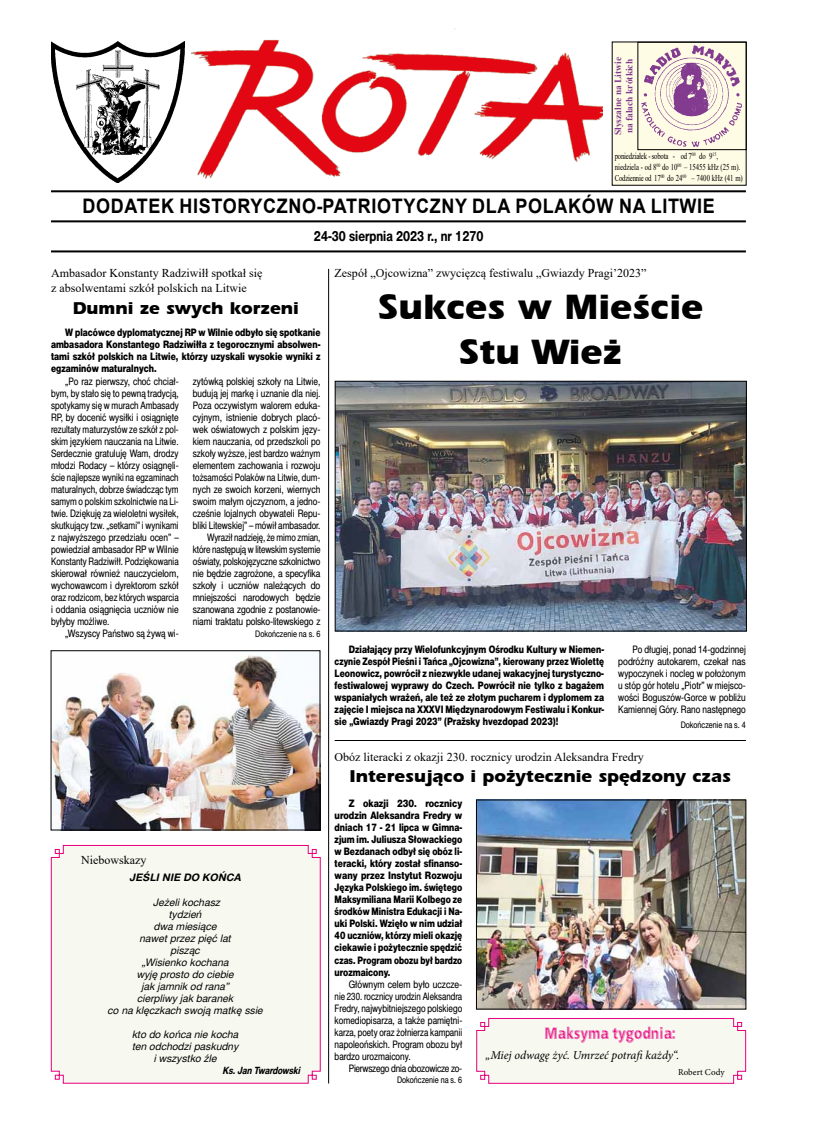
<style>
.page{position:relative;width:814px;height:1126px;background:#fff}
.page>*{position:absolute;margin:0;border:0;box-sizing:border-box;transform-origin:0 0}
.t1{font:700 37px/44.4px "Erie";color:#000;text-align:center}
.t2{font:700 20px "Arial";letter-spacing:.035em;color:#000;scale:.9 1}
.t3{font:700 18px "Erie";color:#000}
.t4{font:16px "EFN Black Chrome";letter-spacing:.02em;color:#e6007d}
.t5{font:700 14px "Switzer Cnd EFN";color:#000}
.t6{font:12px/14.4px "Times New Roman";color:#000}
.t7{font:italic 12px "Minion Pro";letter-spacing:-.005em;color:#000}
.t8{font:10.3px/12px "Switzer Cnd EFN";color:#000;text-align:justify}
.t9{font:10.3px/12px "Switzer Cnd EFN Heavy";color:#000;text-align:justify}
.t10{font:10.3px/12px "Switzer Cnd EFN Heavy";color:#000;text-align:justify;scale:1.04 1}
.t11{font:italic 10.3px/12px "Switzer EFN";color:#000;text-align:center}
.t12{font:10.3px "Switzer Cnd EFN";letter-spacing:-.02em;color:#000}
.t13{font:italic 700 10.3px "Switzer EFN";color:#000}
.t14{font:italic 700 10px "Switzer Cnd EFN";color:#000}
.t15{font:700 9.5px/11.4px "Times New Roman";color:#823b8f}
.t16{font:9px/10.8px "Times New Roman";color:#000;scale:.75 1}
.t17{font:9px "Switzer Cnd EFN";color:#000}
.t18{font:9px "Minion Pro";letter-spacing:.005em;color:#000}
</style>
<div class="page">
<div style="left:476px;top:1018px;width:270px;height:65px;background:#f7f9f0"></div>
<img style="left:191px;top:28px;width:411px;height:151px">
<img style="left:51px;top:41px;width:134px;height:142px">
<hr style="left:51px;top:220px;width:695px;height:2px;background:#000">
<hr style="left:51px;top:190px;width:695px;height:2px;background:#000">
<div style="left:612px;top:42px;width:134px;height:143px;background:#fffce5"></div>
<div style="left:637px;top:42px;width:109px;height:108px;border:1px solid #000"></div>
<img style="left:641px;top:45px;width:100px;height:101px">
<hr style="left:328px;top:269px;width:1px;height:814px;background:#000">
<hr style="left:51px;top:250px;width:695px;height:2px;background:#000">
<hr style="left:334px;top:740px;width:412px;height:1px;background:#000">
<div style="left:51px;top:845px;width:270px;height:238px;background:#f7f9f0"></div>
<img style="left:337px;top:383px;width:407px;height:246px">
<div style="left:335px;top:381px;width:411px;height:250px;border:1px solid #000"></div>
<img style="left:478px;top:801px;width:266px;height:206px">
<div style="left:476px;top:799px;width:270px;height:210px;border:1px solid #000"></div>
<img style="left:53px;top:655px;width:265px;height:173px">
<div style="left:51px;top:650px;width:269px;height:180px;border:1px solid #000"></div>
<p class="t15" style="left:612px;top:135px;width:80px;rotate:-90deg">Słyszalne na Litwie na falach krótkich</p>
<p class="t16" style="left:614px;top:150px;width:172px">poniedziałek - sobota - od 7<sup>00</sup> do 9<sup>15</sup>, niedziela - od 8<sup>00</sup> do 10<sup>00</sup> – 15455 kHz (25 m).<br>Codziennie od 17<sup>00</sup> do 24<sup>00</sup> – 7400 kHz (41 m)</p>
<h2 class="t2" style="left:82px;top:191px;width:704px">DODATEK HISTORYCZNO-PATRIOTYCZNY DLA POLAKÓW NA LITWIE</h2>
<h3 class="t5" style="left:314px;top:227px;width:171px">24-30 sierpnia 2023 r., nr 1270</h3>
<p class="t6" style="left:51px;top:265px;width:213px">Ambasador Konstanty Radziwiłł spotkał się z absolwentami szkół polskich na Litwie</p>
<p class="t6" style="left:334px;top:265px;width:313px">Zespół „Ojcowizna” zwycięzcą festiwalu „Gwiazdy Pragi’2023”</p>
<h1 class="t1" style="left:377px;top:286px;width:327px">Sukces w Mieście<br>Stu Wież</h1>
<h3 class="t3" style="left:73px;top:299px;width:228px">Dumni ze swych korzeni</h3>
<p class="t9" style="left:51px;top:326px;width:271px;text-indent:14px">W placówce dyplomatycznej RP w Wilnie odbyło się spotkanie ambasadora Konstantego Radziwiłła z tegorocznymi absolwen&shy;tami szkół polskich na Litwie, którzy uzyskali wysokie wyniki z egzaminów maturalnych.</p>
<p class="t8" style="left:51px;top:375px;width:129px;text-indent:14px">„Po raz pierwszy, choć chciał&shy;bym, by stało się to pewną tradycją, spotykamy się w murach Ambasady RP, by docenić wysiłki i osiągnięte rezultaty maturzystów ze szkół z pol&shy;skim językiem nauczania na Litwie.<br>Serdecznie gratuluję Wam, drodzy młodzi Rodacy – którzy osiągnęli&shy;ście najlepsze wyniki na egzaminach maturalnych, dobrze świadcząc tym samym o polskim szkolnictwie na Li&shy;twie. Dziękuję za wieloletni wysiłek, skutkujący tzw. „setkami” i wynikami z najwyższego przedziału ocen” – powiedział ambasador RP w Wilnie Konstanty Radziwiłł. Podziękowania skierował również nauczycielom, wychowawcom i dyrektorom szkół oraz rodzicom, bez których wsparcia i oddania osiągnięcia uczniów nie byłyby możliwe.</p>
<p class="t8" style="left:65px;top:627px;width:115px">„Wszyscy Państwo są żywą wi-</p>
<p class="t8" style="left:193px;top:375px;width:129px;text-align:right">zytówką polskiej szkoły na Litwie, budują jej markę i uznanie dla niej.<br>Poza oczywistym walorem eduka&shy;cyjnym, istnienie dobrych placó&shy;wek oświatowych z polskim języ&shy;kiem nauczania, od przedszkoli po szkoły wyższe, jest bardzo ważnym elementem zachowania i rozwoju tożsamości Polaków na Litwie, dum&shy;nych ze swoich korzeni, wiernych swoim małym ojczyznom, a jedno&shy;cześnie lojalnych obywateli Repu&shy;bliki Litewskiej” – mówił ambasador.<br>Wyraził nadzieję, że mimo zmian, które następują w litewskim systemie oświaty, polskojęzyczne szkolnictwo nie będzie zagrożone, a specyfika szkoły i uczniów należących do mniejszości narodowych będzie szanowana zgodnie z postanowie&shy;niami traktatu polsko-litewskiego z</p>
<p class="t17" style="left:255px;top:628px;width:67px">Dokończenie na s. 6</p>
<p class="t6" style="left:81px;top:852px;width:67px">Niebowskazy</p>
<p class="t13" style="left:130px;top:871px;width:113px">JEŚLI NIE DO KOŃCA</p>
<p class="t11" style="left:108px;top:896px;width:157px">Jeżeli kochasz<br>tydzień<br>dwa miesiące<br>nawet przez pięć lat<br>pisząc<br>„Wisienko kochana<br>wyję prosto do ciebie<br>jak jamnik od rana”<br>cierpliwy jak baranek<br>co na klęczkach swoją matkę ssie</p>
<p class="t11" style="left:132px;top:1028px;width:108px">kto do końca nie kocha ten odchodzi paskudny i wszystko źle</p>
<p class="t14" style="left:223px;top:1063px;width:79px">Ks. Jan Twardowski</p>
<p class="t9" style="left:334px;top:643px;width:271px;text-indent:14px">Działający przy Wielofunkcyjnym Ośrodku Kultury w Niemen&shy;czynie Zespół Pieśni i Tańca „Ojcowizna”, kierowany przez Wiolettę Leonowicz, powrócił z niezwykle udanej wakacyjnej turystyczno&shy;festiwalowej wyprawy do Czech. Powrócił nie tylko z bagażem wspaniałych wrażeń, ale też ze złotym pucharem i dyplomem za zajęcie I miejsca na XXXVI Międzynarodowym Festiwalu i Konkur&shy;sie „Gwiazdy Pragi 2023” (Pražsky hvezdopad 2023)!</p>
<p class="t8" style="left:618px;top:643px;width:129px;text-indent:14px">Po długiej, ponad 14-godzinnej podróżny autokarem, czekał nas wypoczynek i nocleg w położonym u stóp gór hotelu „Piotr” w miejsco&shy;wości Boguszów-Gorce w pobliżu Kamiennej Góry. Rano następnego</p>
<p class="t17" style="left:680px;top:719px;width:67px">Dokończenie na s. 4</p>
<p class="t6" style="left:334px;top:749px;width:310px">Obóz literacki z okazji 230. rocznicy urodzin Aleksandra Fredry</p>
<h3 class="t3" style="left:349px;top:767px;width:383px">Interesująco i pożytecznie spędzony czas</h3>
<p class="t10" style="left:334px;top:798px;width:124px;text-indent:14px">Z okazji 230. rocznicy urodzin Aleksandra Fredry w dniach 17 - 21 lipca w Gimna&shy;zjum im. Juliusza Słowackiego w Bezdanach odbył się obóz li&shy;teracki, który został sfinanso&shy;wany przez Instytut Rozwoju Języka Polskiego im. świętego Maksymiliana Marii Kolbego ze środków Ministra Edukacji i Na&shy;uki Polski. Wzięło w nim udział 40 uczniów, którzy mieli okazję ciekawie i pożytecznie spędzić czas. Program obozu był bardzo urozmaicony.</p>
<p class="t8" style="left:334px;top:978px;width:129px;text-indent:14px">Głównym celem było uczcze&shy;nie 230. rocznicy urodzin Aleksandra Fredry, najwybitniejszego polskiego komediopisarza, a także pamiętni&shy;karza, poety oraz żołnierza kampanii napoleońskich. Program obozu był bardzo urozmaicony.</p>
<p class="t12" style="left:349px;top:1061px;width:115px">Pierwszego dnia obozowicze zo-</p>
<p class="t17" style="left:397px;top:1074px;width:67px">Dokończenie na s. 6</p>
<h3 class="t4" style="left:545px;top:1023px;width:133px">Maksyma tygodnia:</h3>
<p class="t7" style="left:485px;top:1046px;width:195px">„Miej odwagę żyć. Umrzeć potrafi każdy“.</p>
<p class="t18" style="left:678px;top:1066px;width:48px">Robert Cody</p>
</div>
